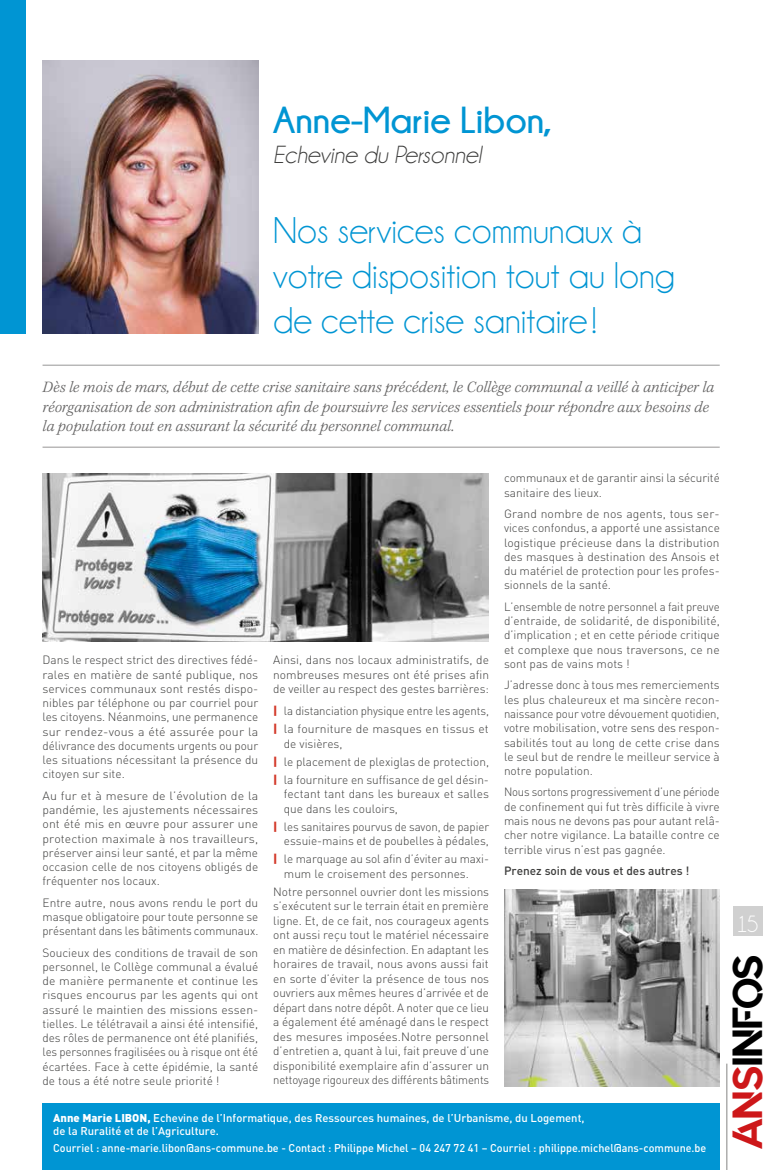
<style>
.page{position:relative;width:780px;height:1170px;background:#fff}
.page>*{position:absolute;margin:0;border:0;box-sizing:border-box;transform-origin:0 0}
.t1{font:41.88px "Quantify";color:#000}
.t2{font:37.5px/45px "Champagne&Limousines";color:#0095d3}
.t3{font:700 37.5px "Champagne&Limousines";color:#0095d3}
.t4{font:italic 25px "Champagne&Limousines";color:#3c3c3b}
.t5{font:23.75px "Champagne&Limousines";color:#fff;scale:.95 1}
.t6{font:italic 300 16.25px/19.5px "Kepler Std";color:#646363}
.t7{font:300 11.88px/14.2px "DIN";color:#3c3c3b;text-align:justify}
.t8{font:300 11.88px/14.2px "DIN";color:#3c3c3b;text-align:justify;scale:1.04 1}
.t9{font:300 11.88px/14.2px "DIN";color:#3c3c3b;text-align:justify;scale:.95 1}
.t10{font:500 11.88px "DIN";color:#3c3c3b}
.t11{font:500 11.25px/13.5px "DIN";color:#fff}
.t12{font:500 11.25px "DIN";color:#fff;scale:.96 1}
.s1{font-weight:900;color:#d23627}
.s2{font-weight:900}
.s3{color:#cd1719}
</style>
<div class="page">
<div style="left:43px;top:1102px;width:676px;height:67px;background:#0095d3"></div>
<hr style="left:726px;top:1063px;width:1px;height:106px;background:#9d9d9c">
<div style="left:732px;top:905px;width:30px;height:30px;background:#d0d0d0"></div>
<div style="left:0;top:0;width:25px;height:333px;background:#0095d3"></div>
<hr style="left:43px;top:365px;width:676px;height:1px;background:#7c7b7b">
<hr style="left:43px;top:447px;width:676px;height:1px;background:#7c7b7b">
<img style="left:43px;top:60px;width:215px;height:273px">
<img style="left:504px;top:889px;width:215px;height:197px">
<img style="left:43px;top:474px;width:446px;height:167px">
<h2 class="t3" style="left:273px;top:99px;width:280px">Anne-Marie Libon,</h2>
<h3 class="t4" style="left:273px;top:142px;width:210px">Echevine du Personnel</h3>
<h2 class="t2" style="left:273px;top:208px;width:403px">Nos services communaux à votre disposition tout au long de cette crise sanitaire!</h2>
<p class="t6" style="left:43px;top:378px;width:673px">Dès le mois de mars, début de cette crise sanitaire sans précédent, le Collège communal a veillé à anticiper la réorganisation de son administration afin de poursuivre les services essentiels pour répondre aux besoins de la population tout en assurant la sécurité du personnel communal.</p>
<p class="t7" style="left:43px;top:652px;width:217px">Dans le respect strict des directives fédé&shy;rales en matière de santé publique, nos services communaux sont restés dispo&shy;nibles par téléphone ou par courriel pour les citoyens. Néanmoins, une permanence sur rendez-vous a été assurée pour la délivrance des documents urgents ou pour les situations nécessitant la présence du citoyen sur site.</p>
<p class="t8" style="left:43px;top:788px;width:209px">Au fur et à mesure de l’évolution de la pandémie, les ajustements nécessaires ont été mis en œuvre pour assurer une protection maximale à nos travailleurs, préserver ainsi leur santé, et par la même occasion celle de nos citoyens obligés de fréquenter nos locaux.</p>
<p class="t7" style="left:43px;top:895px;width:217px">Entre autre, nous avons rendu le port du masque obligatoire pour toute personne se présentant dans les bâtiments communaux.</p>
<p class="t7" style="left:43px;top:944px;width:217px">Soucieux des conditions de travail de son personnel, le Collège communal a évalué de manière permanente et continue les risques encourus par les agents qui ont assuré le maintien des missions essen&shy;tielles. Le télétravail a ainsi été intensifié, des rôles de permanence ont été planifiés, les personnes fragilisées ou à risque ont été écartées. Face à cette épidémie, la santé de tous a été notre seule priorité !</p>
<p class="t7" style="left:273px;top:652px;width:217px">Ainsi, dans nos locaux administratifs, de nombreuses mesures ont été prises afin de veiller au respect des gestes barrières:</p>
<p class="t7" style="left:273px;top:701px;width:217px;line-height:18px"><span class="s1">|</span> la distanciation physique entre les agents, <span class="s1">|</span> la fourniture de masques en tissus et</p>
<p class="t7" style="left:273px;top:734px;width:217px;line-height:18px;text-align:left;text-indent:11px">de visières,<br><span class="s1">|</span> le placement de plexiglas de protection, <span class="s1">|</span> la fourniture en suffisance de gel désin-</p>
<p class="t7" style="left:284px;top:786px;width:206px">fectant tant dans les bureaux et salles que dans les couloirs,</p>
<p class="t7" style="left:273px;top:819px;width:217px;text-align:right"><span class="s1">|</span> les sanitaires pourvus de savon, de papier essuie-mains et de poubelles à pédales,</p>
<p class="t7" style="left:284px;top:851px;width:206px;text-indent:-11px"><span class="s1">|</span> le marquage au sol afin d’éviter au maxi&shy;mum le croisement des personnes.</p>
<p class="t7" style="left:273px;top:884px;width:217px">Notre personnel ouvrier dont les missions s’exécutent sur le terrain était en première ligne. Et, de ce fait, nos courageux agents ont aussi reçu tout le matériel nécessaire en matière de désinfection. En adaptant les horaires de travail, nous avons aussi fait en sorte d’éviter la présence de tous nos ouvriers aux mêmes heures d’arrivée et de départ dans notre dépôt. A noter que ce lieu a également été aménagé dans le respect des mesures imposées.Notre personnel d’entretien a, quant à lui, fait preuve d’une disponibilité exemplaire afin d’assurer un nettoyage rigoureux des différents bâtiments</p>
<p class="t7" style="left:504px;top:470px;width:217px">communaux et de garantir ainsi la sécurité sanitaire des lieux.</p>
<p class="t7" style="left:504px;top:506px;width:217px">Grand nombre de nos agents, tous ser&shy;vices confondus, a apporté une assistance logistique précieuse dans la distribution des masques à destination des Ansois et du matériel de protection pour les profes&shy;sionnels de la santé.</p>
<p class="t7" style="left:504px;top:599px;width:217px">L’ensemble de notre personnel a fait preuve d’entraide, de solidarité, de disponibilité, d’implication ; et en cette période critique et complexe que nous traversons, ce ne sont pas de vains mots !</p>
<p class="t7" style="left:504px;top:677px;width:217px">J’adresse donc à tous mes remerciements les plus chaleureux et ma sincère recon&shy;naissance pour votre dévouement quotidien, votre mobilisation, votre sens des respon&shy;sabilités tout au long de cette crise dans le seul but de rendre le meilleur service à notre population.</p>
<p class="t9" style="left:504px;top:784px;width:228px">Nous sortons progressivement d’une période de confinement qui fut très difficile à vivre mais nous ne devons pas pour autant relâ&shy;cher notre vigilance. La bataille contre ce terrible virus n’est pas gagnée.</p>
<p class="t10" style="left:504px;top:863px;width:187px">Prenez soin de vous et des autres !</p>
<p class="t11" style="left:53px;top:1110px;width:533px"><span class="s2">Anne Marie LIBON,</span> Echevine de l’Informatique, des Ressources humaines, de l’Urbanisme, du Logement, de la Ruralité et de l’Agriculture.</p>
<p class="t12" style="left:53px;top:1140px;width:682px">Courriel : anne-marie.libon@ans-commune.be - Contact : Philippe Michel – 04 247 72 41 – Courriel : philippe.michel@ans-commune.be</p>
<h3 class="t5" style="left:736px;top:911px;width:25px">15</h3>
<h1 class="t1" style="left:724px;top:1149px;width:197px;rotate:-90deg"><span class="s3">ANS</span>INFOS</h1>
</div>
